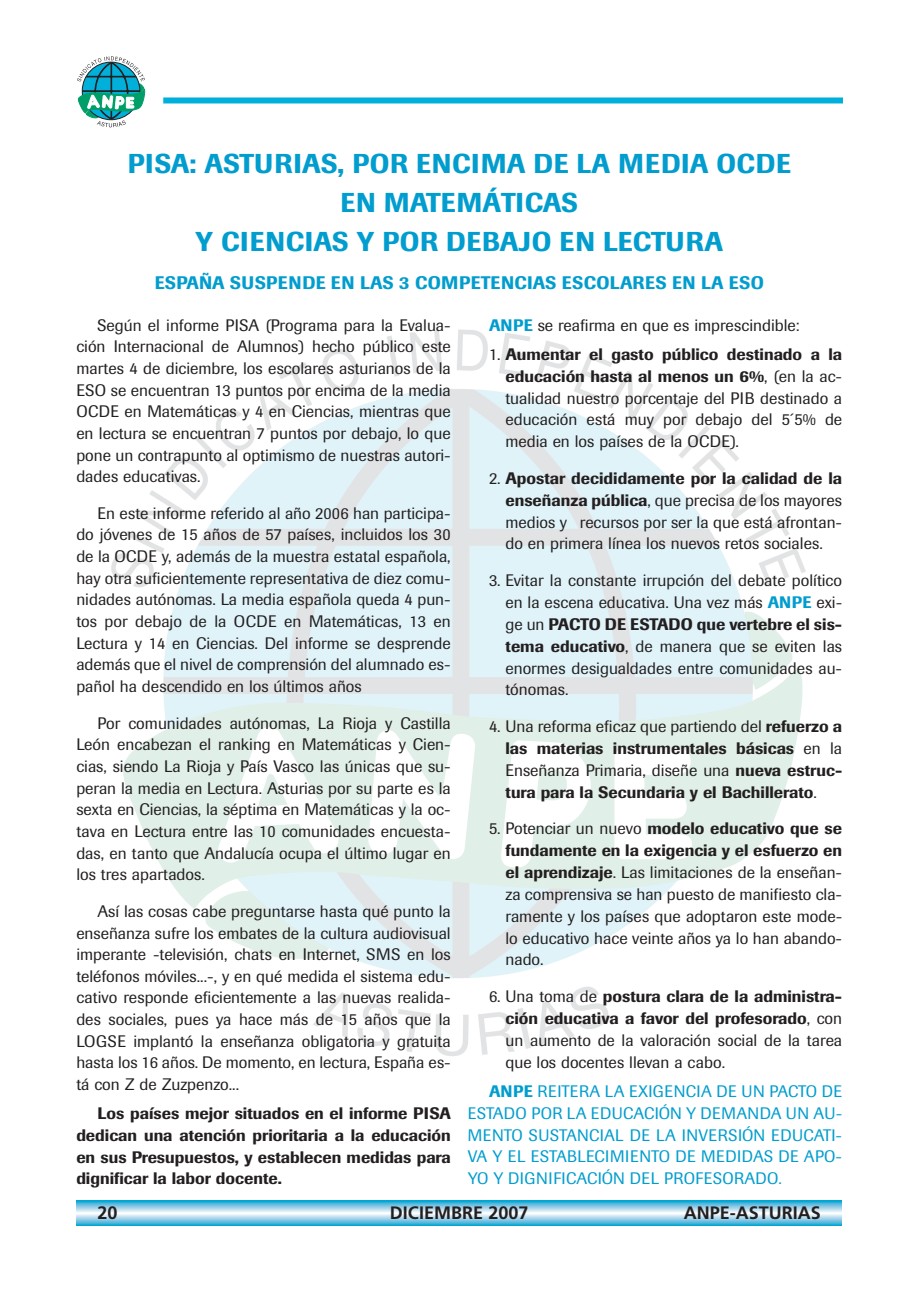
<style>
.page{position:relative;width:919px;height:1289px;background:#fff}
.page>*{position:absolute;margin:0;border:0;box-sizing:border-box;transform-origin:0 0}
.t1{font:500 27px/38.8px "Imago";letter-spacing:.02em;color:#009dce;text-align:center}
.t2{font:500 18px "Imago";letter-spacing:.02em;color:#009dce}
.t3{font:700 18px "Frutiger LT Std";color:#231f20}
.t4{font:16.5px/21.6px "Imago";color:#231f20;text-align:justify}
.t5{font:500 16.5px/21.6px "Imago";color:#231f20;text-align:justify}
.t6{font:16.5px/21.8px "Imago";letter-spacing:.02em;color:#009dce;text-align:justify}
.s1{font-weight:500;color:#009dce}
.s2{font-weight:500}
.s3{font-weight:400}
</style>
<div class="page">
<img style="left:111px;top:329px;width:695px;height:727px">
<div style="left:76px;top:1200px;width:766px;height:25px;background:#00a7d4"></div>
<svg style="left:76px;top:1223px;width:766px;height:1px"></svg>
<svg style="left:76px;top:1202px;width:766px;height:21px;background:#40b4db"></svg>
<div style="left:76px;top:1203px;width:766px;height:19px;background:#6cbee0"></div>
<div style="left:76px;top:1203px;width:766px;height:18px;background:#50b5db"></div>
<svg style="left:76px;top:1204px;width:766px;height:17px;background:#71c0e1"></svg>
<svg style="left:76px;top:1205px;width:766px;height:15px;background:#85c7e4"></svg>
<svg style="left:76px;top:1206px;width:766px;height:13px;background:#99cfe8"></svg>
<svg style="left:76px;top:1207px;width:766px;height:11px;background:#a9d5eb"></svg>
<svg style="left:76px;top:1208px;width:766px;height:9px;background:#bbddef"></svg>
<svg style="left:76px;top:1209px;width:766px;height:7px;background:#cde6f3"></svg>
<svg style="left:76px;top:1210px;width:766px;height:5px;background:#dfeef7"></svg>
<hr style="left:76px;top:1211px;width:766px;height:3px;background:#edf5fa">
<hr style="left:76px;top:1212px;width:766px;height:1px;background:#fff">
<div style="left:163px;top:97px;width:679px;height:6px;background:#00b0da"></div>
<svg style="left:77px;top:56px;width:68px;height:71px"></svg>
<h1 class="t1" style="left:128px;top:147px;width:664px">PISA: ASTURIAS, POR ENCIMA DE LA MEDIA OCDE<br>EN MATEMÁTICAS<br>Y CIENCIAS Y POR DEBAJO EN LECTURA</h1>
<p class="t2" style="left:155px;top:277px;width:610px">ESPAÑA SUSPENDE EN LAS 3 COMPETENCIAS ESCOLARES EN LA ESO</p>
<p class="t4" style="left:76px;top:316px;width:376px;text-indent:21px">Según el informe PISA (Programa para la Evalua&shy;ción Internacional de Alumnos) hecho público este martes 4 de diciembre, los escolares asturianos de la ESO se encuentran 13 puntos por encima de la media OCDE en Matemáticas y 4 en Ciencias, mientras que en lectura se encuentran 7 puntos por debajo, lo que pone un contrapunto al optimismo de nuestras autori&shy;dades educativas.</p>
<p class="t4" style="left:76px;top:504px;width:376px;text-indent:21px">En este informe referido al año 2006 han participa&shy;do jóvenes de 15 años de 57 países, incluidos los 30 de la OCDE y, además de la muestra estatal española, hay otra suficientemente representativa de diez comu&shy;nidades autónomas. La media española queda 4 pun&shy;tos por debajo de la OCDE en Matemáticas, 13 en Lectura y 14 en Ciencias. Del informe se desprende además que el nivel de comprensión del alumnado es&shy;pañol ha descendido en los últimos años</p>
<p class="t4" style="left:76px;top:713px;width:376px;text-indent:21px">Por comunidades autónomas, La Rioja y Castilla León encabezan el ranking en Matemáticas y Cien&shy;cias, siendo La Rioja y País Vasco las únicas que su&shy;peran la media en Lectura. Asturias por su parte es la sexta en Ciencias, la séptima en Matemáticas y la oc&shy;tava en Lectura entre las 10 comunidades encuesta&shy;das, en tanto que Andalucía ocupa el último lugar en los tres apartados.</p>
<p class="t4" style="left:76px;top:902px;width:376px;text-indent:21px">Así las cosas cabe preguntarse hasta qué punto la enseñanza sufre los embates de la cultura audiovisual imperante -televisión, chats en Internet, SMS en los teléfonos móviles...-, y en qué medida el sistema edu&shy;cativo responde eficientemente a las nuevas realida&shy;des sociales, pues ya hace más de 15 años que la LOGSE implantó la enseñanza obligatoria y gratuita hasta los 16 años. De momento, en lectura, España es&shy;tá con Z de Zuzpenzo...</p>
<p class="t5" style="left:76px;top:1104px;width:376px;text-indent:21px">Los países mejor situados en el informe PISA dedican una atención prioritaria a la educación en sus Presupuestos, y establecen medidas para dignificar la labor docente.</p>
<p class="t4" style="left:489px;top:316px;width:312px"><span class="s1">ANPE</span> se reafirma en que es imprescindible:</p>
<p class="t4" style="left:505px;top:345px;width:338px;text-indent:-16px">1. <span class="s2">Aumentar el gasto público destinado a la educación hasta al menos un 6%</span>, (en la ac&shy;tualidad nuestro porcentaje del PIB destinado a educación está muy por debajo del 5´5% de media en los países de la OCDE).</p>
<p class="t4" style="left:505px;top:469px;width:338px;text-indent:-16px">2. <span class="s2">Apostar decididamente por la calidad de la enseñanza pública</span>, que precisa de los mayores medios y recursos por ser la que está afrontan&shy;do en primera línea los nuevos retos sociales.</p>
<p class="t4" style="left:505px;top:571px;width:338px;text-indent:-16px">3. Evitar la constante irrupción del debate político en la escena educativa. Una vez más <span class="s1">ANPE</span> exi&shy;ge un <span class="s2">PACTO DE ESTADO que vertebre el sis&shy;tema educativo</span>, de manera que se eviten las enormes desigualdades entre comunidades au&shy;tónomas.</p>
<p class="t5" style="left:505px;top:717px;width:338px;text-indent:-16px"><span class="s3">4. Una reforma eficaz que partiendo del</span> refuerzo a las materias instrumentales básicas <span class="s3">en la Enseñanza Primaria, diseñe una</span> nueva estruc&shy;tura para la Secundaria y el Bachillerato<span class="s3">.</span></p>
<p class="t4" style="left:505px;top:819px;width:338px;text-indent:-16px">5. Potenciar un nuevo <span class="s2">modelo educativo que se fundamente en la exigencia y el esfuerzo en el aprendizaje</span>. Las limitaciones de la enseñan&shy;za comprensiva se han puesto de manifiesto cla&shy;ramente y los países que adoptaron este mode&shy;lo educativo hace veinte años ya lo han abando&shy;nado.</p>
<p class="t4" style="left:505px;top:987px;width:338px;text-indent:-16px">6. Una toma de <span class="s2">postura clara de la administra&shy;ción educativa a favor del profesorado</span>, con un aumento de la valoración social de la tarea que los docentes llevan a cabo.</p>
<p class="t6" style="left:468px;top:1081px;width:376px;text-indent:21px"><span class="s2">ANPE</span> REITERA LA EXIGENCIA DE UN PACTO DE ESTADO POR LA EDUCACIÓN Y DEMANDA UN AU-MENTO SUSTANCIAL DE LA INVERSIÓN EDUCATI-VA Y EL ESTABLECIMIENTO DE MEDIDAS DE APO-YO Y DIGNIFICACIÓN DEL PROFESORADO.</p>
<p class="t3" style="left:98px;top:1205px;width:22px">20</p>
<p class="t3" style="left:390px;top:1205px;width:140px">DICIEMBRE 2007</p>
<p class="t3" style="left:683px;top:1205px;width:138px">ANPE-ASTURIAS</p>
</div>
